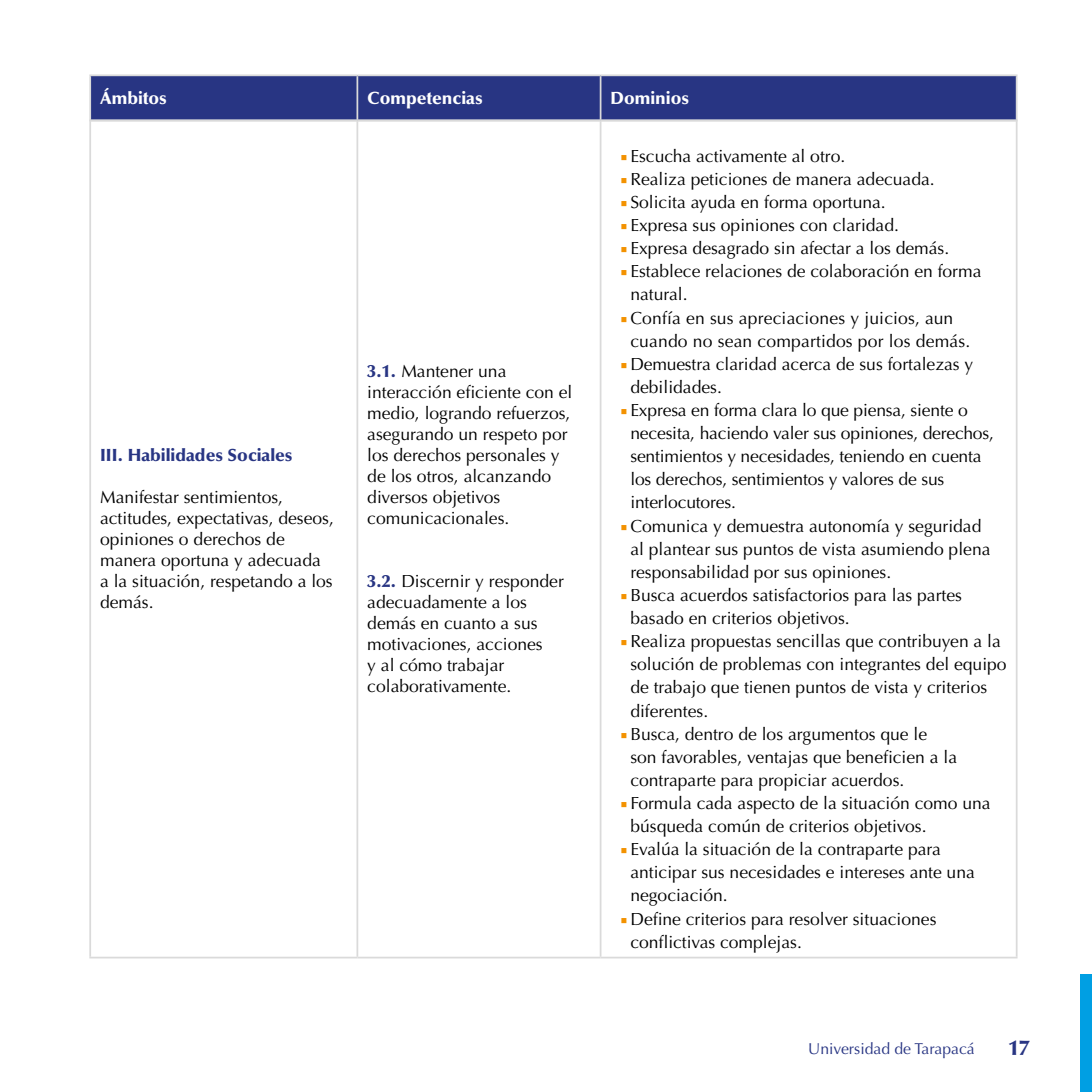
<style>
.page{position:relative;width:1092px;height:1092px;background:#fff}
.page>*{position:absolute;margin:0;border:0;box-sizing:border-box;transform-origin:0 0}
.t1{font:900 21px "Optima LT Std";color:#283583}
.t2{font:17.5px/23.1px "Optima LT Std";color:#000}
.t3{font:900 17.5px "Optima LT Std";color:#fff}
.t4{font:900 17.5px "Optima LT Std";color:#283583}
.t5{font:15.75px "Optima LT Std";color:#283583}
.s1{font-weight:900;color:#283583}
.s2{font-family:"Minion Pro";font-weight:700;font-stretch:condensed;color:#f39200}
</style>
<div class="page">
<div style="left:1080px;top:974px;width:11px;height:117px;background:#009fe3"></div>
<div style="left:91px;top:76px;width:924px;height:43px;background:#283583"></div>
<hr style="left:356px;top:76px;width:2px;height:44px;background:#dadada">
<hr style="left:599px;top:76px;width:2px;height:44px;background:#dadada">
<hr style="left:89px;top:74px;width:268px;height:2px;background:#dadada">
<hr style="left:89px;top:76px;width:2px;height:44px;background:#dadada">
<hr style="left:357px;top:74px;width:243px;height:2px;background:#dadada">
<hr style="left:600px;top:74px;width:417px;height:2px;background:#dadada">
<hr style="left:1015px;top:76px;width:2px;height:44px;background:#dadada">
<hr style="left:89px;top:119px;width:268px;height:2px;background:#dadada">
<hr style="left:357px;top:119px;width:243px;height:2px;background:#dadada">
<hr style="left:356px;top:121px;width:2px;height:835px;background:#dadada">
<hr style="left:600px;top:119px;width:417px;height:2px;background:#dadada">
<hr style="left:599px;top:121px;width:2px;height:835px;background:#dadada">
<hr style="left:89px;top:956px;width:268px;height:2px;background:#dadada">
<hr style="left:357px;top:956px;width:243px;height:2px;background:#dadada">
<hr style="left:600px;top:956px;width:417px;height:2px;background:#dadada">
<hr style="left:89px;top:121px;width:2px;height:835px;background:#dadada">
<hr style="left:1015px;top:121px;width:2px;height:835px;background:#dadada">
<p class="t3" style="left:100px;top:88px;width:68px">Ámbitos</p>
<p class="t3" style="left:367px;top:88px;width:117px">Competencias</p>
<p class="t3" style="left:610px;top:88px;width:80px">Dominios</p>
<p class="t4" style="left:100px;top:445px;width:194px">III. Habilidades Sociales</p>
<p class="t2" style="left:100px;top:487px;width:235px;line-height:21px">Manifestar sentimientos, actitudes, expectativas, deseos, opiniones o derechos de manera oportuna y adecuada a la situación, respetando a los demás.</p>
<p class="t2" style="left:367px;top:361px;width:207px;line-height:21px"><span class="s1">3.1.</span> Mantener una interacción eficiente con el medio, logrando refuerzos, asegurando un respeto por los derechos personales y de los otros, alcanzando diversos objetivos comunicacionales.</p>
<p class="t2" style="left:367px;top:571px;width:198px;line-height:21px"><span class="s1">3.2.</span> Discernir y responder adecuadamente a los demás en cuanto a sus motivaciones, acciones<br>y al cómo trabajar colaborativamente.</p>
<p class="t2" style="left:620px;top:144px;width:226px"><span class="s2">■</span> Escucha activamente al otro.</p>
<p class="t2" style="left:620px;top:168px;width:316px"><span class="s2">■</span> Realiza peticiones de manera adecuada.</p>
<p class="t2" style="left:620px;top:191px;width:267px"><span class="s2">■</span> Solicita ayuda en forma oportuna.</p>
<p class="t2" style="left:620px;top:214px;width:280px"><span class="s2">■</span> Expresa sus opiniones con claridad.</p>
<p class="t2" style="left:620px;top:237px;width:330px"><span class="s2">■</span> Expresa desagrado sin afectar a los demás.</p>
<p class="t2" style="left:630px;top:260px;width:352px;text-indent:-10px"><span class="s2">■</span> Establece relaciones de colaboración en forma natural.</p>
<p class="t2" style="left:630px;top:306px;width:341px;text-indent:-10px"><span class="s2">■</span>Confía en sus apreciaciones y juicios, aun cuando no sean compartidos por los demás.</p>
<p class="t2" style="left:630px;top:352px;width:344px;text-indent:-10px"><span class="s2">■</span> Demuestra claridad acerca de sus fortalezas y debilidades.</p>
<p class="t2" style="left:630px;top:399px;width:365px;text-indent:-10px"><span class="s2">■</span> Expresa en forma clara lo que piensa, siente o necesita, haciendo valer sus opiniones, derechos, sentimientos y necesidades, teniendo en cuenta los derechos, sentimientos y valores de sus interlocutores.</p>
<p class="t2" style="left:630px;top:514px;width:361px;text-indent:-10px"><span class="s2">■</span> Comunica y demuestra autonomía y seguridad al plantear sus puntos de vista asumiendo plena responsabilidad por sus opiniones.</p>
<p class="t2" style="left:630px;top:583px;width:333px;text-indent:-10px"><span class="s2">■</span> Busca acuerdos satisfactorios para las partes basado en criterios objetivos.</p>
<p class="t2" style="left:630px;top:630px;width:378px;text-indent:-10px"><span class="s2">■</span> Realiza propuestas sencillas que contribuyen a la solución de problemas con integrantes del equipo de trabajo que tienen puntos de vista y criterios diferentes.</p>
<p class="t2" style="left:630px;top:722px;width:328px;text-indent:-10px"><span class="s2">■</span> Busca, dentro de los argumentos que le son favorables, ventajas que beneficien a la contraparte para propiciar acuerdos.</p>
<p class="t2" style="left:630px;top:791px;width:362px;text-indent:-10px"><span class="s2">■</span> Formula cada aspecto de la situación como una búsqueda común de criterios objetivos.</p>
<p class="t2" style="left:630px;top:837px;width:346px;text-indent:-10px"><span class="s2">■</span> Evalúa la situación de la contraparte para anticipar sus necesidades e intereses ante una negociación.</p>
<p class="t2" style="left:630px;top:907px;width:307px;text-indent:-10px"><span class="s2">■</span> Define criterios para resolver situaciones conflictivas complejas.</p>
<p class="t5" style="left:808px;top:1039px;width:168px">Universidad de Tarapacá</p>
<p class="t1" style="left:1008px;top:1035px;width:22px">17</p>
</div>
